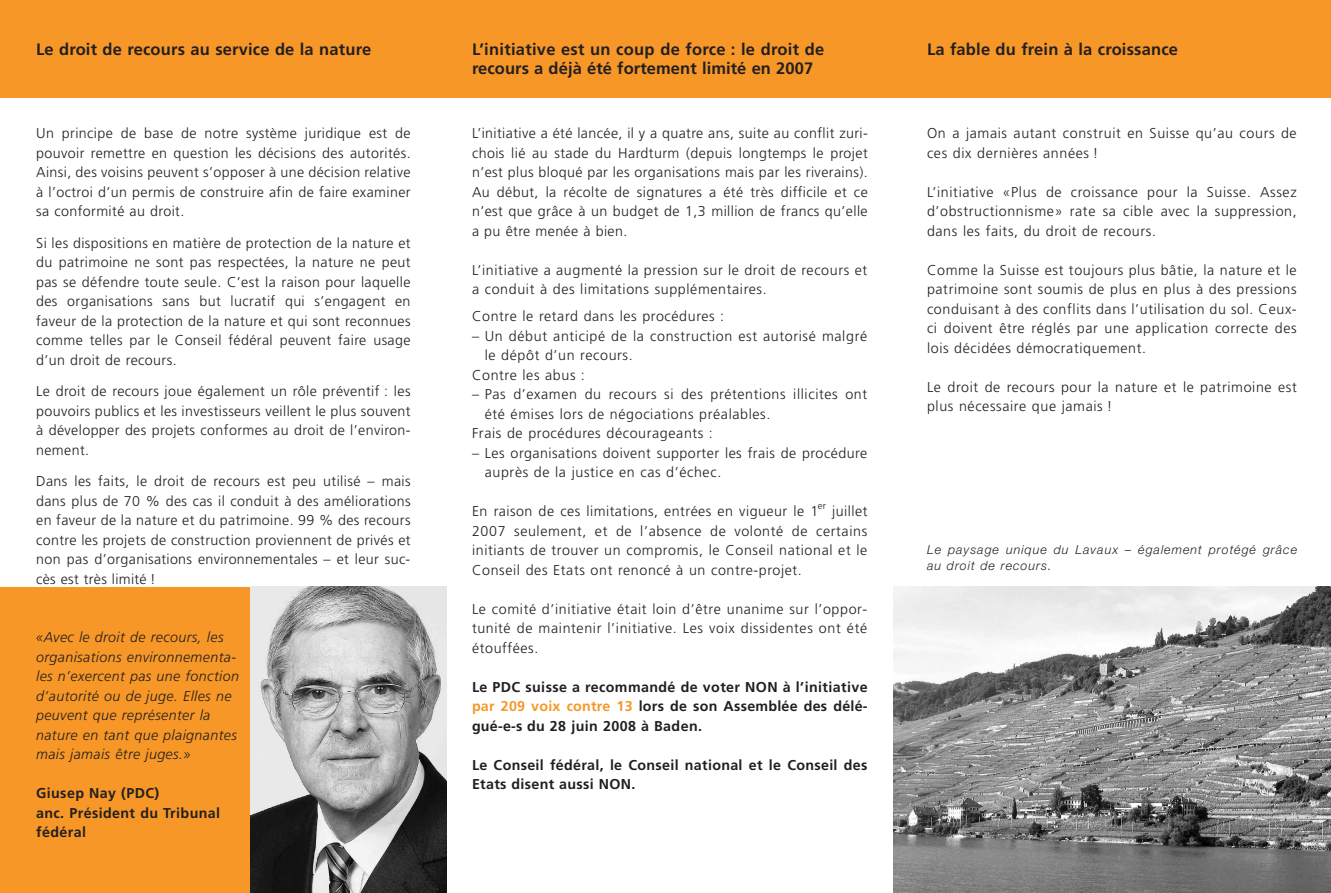
<style>
.page{position:relative;width:1331px;height:893px;background:#fff}
.page>*{position:absolute;margin:0;border:0;box-sizing:border-box;transform-origin:0 0}
.t1{font:700 16.5px/19.5px "Frutiger";letter-spacing:.01em;color:#231f20}
.t2{font:300 14.25px/19.5px "Frutiger";letter-spacing:.045em;color:#231f20;text-align:justify}
.t3{font:700 14.25px/19.5px "Frutiger";letter-spacing:.02em;color:#231f20}
.t4{font:italic 300 14.25px/19.5px "Frutiger";letter-spacing:.03em;color:#231f20}
.t5{font:italic 300 12.45px/16.5px "Helvetica Neue";letter-spacing:.08em;color:#231f20}
.t6{font:300 9.75px "Frutiger";color:#231f20}
.s1{color:#f79727}
</style>
<div class="page">
<div style="left:0;top:587px;width:251px;height:306px;background:#f79727"></div>
<div style="left:0;top:0;width:1331px;height:98px;background:#f79727"></div>
<img style="left:893px;top:587px;width:438px;height:306px">
<img style="left:251px;top:587px;width:195px;height:306px">
<p class="t1" style="left:36px;top:41px;width:337px">Le droit de recours au service de la nature</p>
<p class="t1" style="left:472px;top:41px;width:354px">L’initiative est un coup de force : le droit de recours a déjà été fortement limité en 2007</p>
<p class="t1" style="left:927px;top:41px;width:252px">La fable du frein à la croissance</p>
<p class="t2" style="left:36px;top:125px;width:376px">Un principe de base de notre système juridique est de pouvoir remettre en question les décisions des autorités.<br>Ainsi, des voisins peuvent s’opposer à une décision relative à l’octroi d’un permis de construire afin de faire examiner sa conformité au droit.</p>
<p class="t2" style="left:36px;top:234px;width:376px">Si les dispositions en matière de protection de la nature et du patrimoine ne sont pas respectées, la nature ne peut pas se défendre toute seule. C’est la raison pour laquelle des organisations sans but lucratif qui s’engagent en faveur de la protection de la nature et qui sont reconnues comme telles par le Conseil fédéral peuvent faire usage d’un droit de recours.</p>
<p class="t2" style="left:36px;top:383px;width:376px">Le droit de recours joue également un rôle préventif : les pouvoirs publics et les investisseurs veillent le plus souvent à développer des projets conformes au droit de l’environ&shy;nement.</p>
<p class="t2" style="left:36px;top:473px;width:376px">Dans les faits, le droit de recours est peu utilisé – mais dans plus de 70 % des cas il conduit à des améliorations en faveur de la nature et du patrimoine. 99 % des recours contre les projets de construction proviennent de privés et non pas d’organisations environnementales – et leur suc&shy;cès est très limité !</p>
<p class="t4" style="left:36px;top:629px;width:204px">«Avec le droit de recours, les organisations environnementa&shy;les n’exercent pas une fonction d’autorité ou de juge. Elles ne peuvent que représenter la nature en tant que plaignantes mais jamais être juges.»</p>
<p class="t3" style="left:36px;top:785px;width:186px">Giusep Nay (PDC)<br>anc. Président du Tribunal fédéral</p>
<p class="t2" style="left:472px;top:125px;width:397px">L’initiative a été lancée, il y a quatre ans, suite au conflit zuri&shy;chois lié au stade du Hardturm (depuis longtemps le projet n’est plus bloqué par les organisations mais par les riverains).<br>Au début, la récolte de signatures a été très difficile et ce n’est que grâce à un budget de 1,3 million de francs qu’elle a pu être menée à bien.</p>
<p class="t2" style="left:472px;top:261px;width:397px">L’initiative a augmenté la pression sur le droit de recours et a conduit à des limitations supplémentaires.</p>
<p class="t2" style="left:472px;top:308px;width:253px">Contre le retard dans les procédures :</p>
<p class="t2" style="left:472px;top:327px;width:397px">– Un début anticipé de la construction est autorisé malgré</p>
<p class="t2" style="left:485px;top:347px;width:149px">le dépôt d’un recours.</p>
<p class="t2" style="left:472px;top:366px;width:114px">Contre les abus :</p>
<p class="t2" style="left:472px;top:386px;width:397px">– Pas d’examen du recours si des prétentions illicites ont</p>
<p class="t2" style="left:485px;top:405px;width:287px">été émises lors de négociations préalables.</p>
<p class="t2" style="left:472px;top:425px;width:242px">Frais de procédures décourageants :</p>
<p class="t2" style="left:485px;top:444px;width:384px;text-indent:-13px">– Les organisations doivent supporter les frais de procédure auprès de la justice en cas d’échec.</p>
<p class="t2" style="left:472px;top:503px;width:348px">En raison de ces limitations, entrées en vigueur le 1</p>
<p class="t6" style="left:818px;top:502px;width:10px">er</p>
<p class="t2" style="left:472px;top:503px;width:397px;text-indent:360px">juillet 2007 seulement, et de l’absence de volonté de certains initiants de trouver un compromis, le Conseil national et le Conseil des Etats ont renoncé à un contre-projet.</p>
<p class="t2" style="left:472px;top:600px;width:397px">Le comité d’initiative était loin d’être unanime sur l’oppor&shy;tunité de maintenir l’initiative. Les voix dissidentes ont été étouffées.</p>
<p class="t3" style="left:472px;top:678px;width:397px;text-align:justify">Le PDC suisse a recommandé de voter NON à l’initiative <span class="s1">par 209 voix contre 13</span> lors de son Assemblée des délé&shy;gué-e-s du 28 juin 2008 à Baden.</p>
<p class="t3" style="left:472px;top:756px;width:397px">Le Conseil fédéral, le Conseil national et le Conseil des<br>Etats disent aussi NON.</p>
<p class="t2" style="left:927px;top:125px;width:371px">On a jamais autant construit en Suisse qu’au cours de ces dix dernières années !</p>
<p class="t2" style="left:927px;top:183px;width:371px">L’initiative «Plus de croissance pour la Suisse. Assez d’obstructionnisme» rate sa cible avec la suppression, dans les faits, du droit de recours.</p>
<p class="t2" style="left:927px;top:261px;width:371px">Comme la Suisse est toujours plus bâtie, la nature et le patrimoine sont soumis de plus en plus à des pressions conduisant à des conflits dans l’utilisation du sol. Ceux&shy;ci doivent être réglés par une application correcte des lois décidées démocratiquement.</p>
<p class="t2" style="left:927px;top:378px;width:371px">Le droit de recours pour la nature et le patrimoine est plus nécessaire que jamais !</p>
<p class="t5" style="left:927px;top:542px;width:372px">Le paysage unique du Lavaux – également protégé grâce au droit de recours.</p>
</div>
